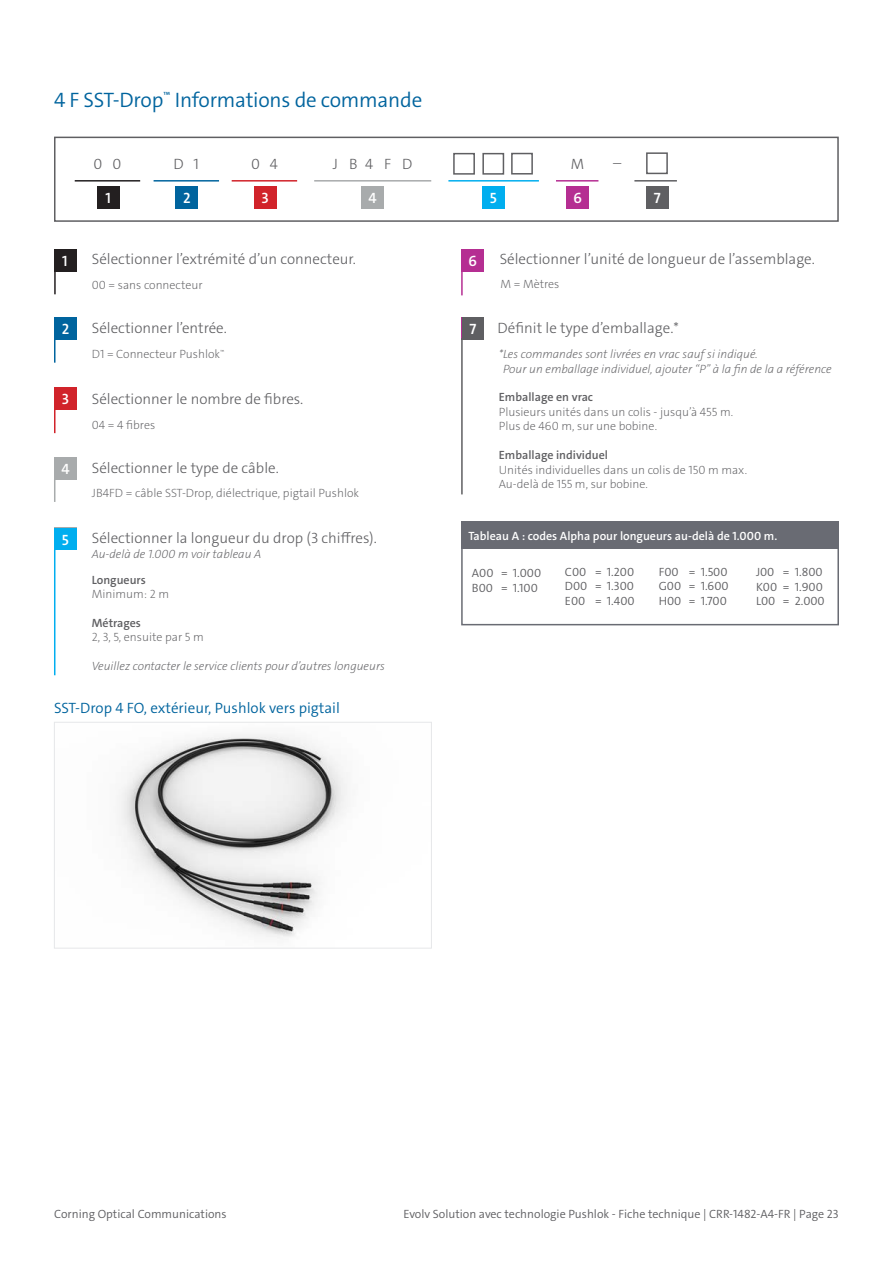
<style>
.page{position:relative;width:893px;height:1263px;background:#fff}
.page>*{position:absolute;margin:0;border:0;box-sizing:border-box;transform-origin:0 0}
.Subhead{font:300 21px "The Sans C4 s";letter-spacing:-.01em;color:#00649e}
.t1{font:300 15px "The Sans C4 s";color:#5f5f62}
.t2{font:300 15px "The Sans C4 s";color:#00649e}
.t3{font:600 15px "The Sans C4 s";color:#fff}
.t4{font:200 12px "The Sans C4 s";color:#5f5f62}
.t5{font:300 12px "The Sans C4 s";color:#5f5f62}
.t6{font:italic 200 12px/14.4px "The Sans C4 s";color:#5f5f62}
.t7{font:600 12px "The Sans C4 s";color:#5f5f62}
.t8{font:600 12px "The Sans C4 s";color:#fff}
</style>
<div class="page">
<div style="left:461px;top:521px;width:378px;height:104px;border:2px solid #696b73"></div>
<div style="left:54px;top:249px;width:23px;height:22px;background:#231f20"></div>
<hr style="left:54px;top:271px;width:2px;height:23px;background:#231f20">
<div style="left:54px;top:317px;width:22px;height:23px;background:#00649e"></div>
<hr style="left:54px;top:340px;width:2px;height:23px;background:#00649e">
<div style="left:54px;top:387px;width:22px;height:23px;background:#d1232a"></div>
<hr style="left:54px;top:409px;width:2px;height:24px;background:#d1232a">
<div style="left:461px;top:317px;width:23px;height:23px;background:#b52e92"></div>
<div style="left:462px;top:317px;width:22px;height:23px;background:#5f5f62"></div>
<hr style="left:461px;top:338px;width:2px;height:156px;background:#5f5f62">
<div style="left:54px;top:137px;width:785px;height:85px;border:2px solid #5f5f62"></div>
<hr style="left:75px;top:180px;width:65px;height:2px;background:#231f20">
<div style="left:97px;top:186px;width:22px;height:23px;background:#231f20"></div>
<hr style="left:154px;top:180px;width:65px;height:2px;background:#00649e">
<div style="left:176px;top:186px;width:22px;height:23px;background:#00649e"></div>
<hr style="left:448px;top:180px;width:91px;height:2px;background:#00aeef">
<div style="left:482px;top:186px;width:23px;height:23px;background:#00aeef"></div>
<hr style="left:556px;top:180px;width:42px;height:2px;background:#b52e92">
<div style="left:566px;top:186px;width:23px;height:23px;background:#b52e92"></div>
<div style="left:646px;top:152px;width:22px;height:22px;border:2px solid #5f5f62"></div>
<hr style="left:634px;top:180px;width:43px;height:2px;background:#5f5f62">
<div style="left:646px;top:186px;width:22px;height:23px;background:#5f5f62"></div>
<div style="left:453px;top:153px;width:22px;height:22px;border:2px solid #5f5f62"></div>
<div style="left:482px;top:153px;width:22px;height:22px;border:2px solid #5f5f62"></div>
<div style="left:511px;top:153px;width:22px;height:22px;border:2px solid #5f5f62"></div>
<div style="left:461px;top:521px;width:378px;height:27px;background:#696b73"></div>
<div style="left:54px;top:457px;width:22px;height:22px;background:#a8abac"></div>
<svg style="left:54px;top:479px;width:1px;height:23px"></svg>
<div style="left:54px;top:528px;width:22px;height:22px;background:#00aeef"></div>
<hr style="left:54px;top:550px;width:1px;height:125px;background:#00aeef">
<div style="left:461px;top:249px;width:23px;height:22px;background:#b52e92"></div>
<hr style="left:461px;top:269px;width:2px;height:26px;background:#b52e92">
<hr style="left:232px;top:180px;width:65px;height:2px;background:#d1232a">
<div style="left:254px;top:186px;width:22px;height:23px;background:#d1232a"></div>
<hr style="left:314px;top:180px;width:117px;height:2px;background:#a8abac">
<div style="left:361px;top:186px;width:23px;height:23px;background:#a8abac"></div>
<svg style="left:54px;top:722px;width:378px;height:227px"></svg>
<p class="Subhead" style="left:54px;top:86px;width:370px">4 F SST-Drop<sup>™</sup> Informations de commande</p>
<p class="t1" style="left:94px;top:154px;width:29px">0 0</p>
<p class="t1" style="left:174px;top:154px;width:27px">D 1</p>
<p class="t1" style="left:251px;top:154px;width:28px">0 4</p>
<p class="t1" style="left:333px;top:154px;width:81px">J B 4 F D</p>
<p class="t1" style="left:571px;top:154px;width:15px">M</p>
<p class="t1" style="left:613px;top:146px;width:10px">_</p>
<p class="t3" style="left:105px;top:188px;width:7px">1</p>
<p class="t3" style="left:183px;top:188px;width:9px">2</p>
<p class="t3" style="left:490px;top:188px;width:9px">5</p>
<p class="t3" style="left:573px;top:188px;width:10px">6</p>
<p class="t3" style="left:654px;top:188px;width:8px">7</p>
<p class="t3" style="left:261px;top:188px;width:9px">3</p>
<p class="t3" style="left:369px;top:188px;width:10px">4</p>
<p class="t3" style="left:62px;top:251px;width:7px">1</p>
<p class="t1" style="left:92px;top:250px;width:266px">Sélectionner l’extrémité d’un connecteur.</p>
<p class="t4" style="left:92px;top:277px;width:112px">00 = sans connecteur</p>
<p class="t3" style="left:62px;top:320px;width:9px">2</p>
<p class="t1" style="left:92px;top:318px;width:137px">Sélectionner l’entrée.</p>
<p class="t4" style="left:92px;top:347px;width:134px">D1 = Connecteur Pushlok<sup>™</sup></p>
<p class="t3" style="left:62px;top:389px;width:9px">3</p>
<p class="t1" style="left:92px;top:389px;width:213px">Sélectionner le nombre de fibres.</p>
<p class="t4" style="left:92px;top:417px;width:65px">04 = 4 fibres</p>
<p class="t3" style="left:61px;top:459px;width:10px">4</p>
<p class="t1" style="left:92px;top:458px;width:189px">Sélectionner le type de câble.</p>
<p class="t4" style="left:92px;top:486px;width:269px">JB4FD = câble SST-Drop, diélectrique, pigtail Pushlok</p>
<p class="t1" style="left:92px;top:529px;width:286px">Sélectionner la longueur du drop (3 chiffres).</p>
<p class="t6" style="left:92px;top:546px;width:171px">Au-delà de 1.000 m voir tableau A</p>
<p class="t3" style="left:62px;top:530px;width:9px">5</p>
<p class="t7" style="left:92px;top:572px;width:56px">Longueurs</p>
<p class="t4" style="left:92px;top:586px;width:79px">Minimum: 2 m</p>
<p class="t7" style="left:92px;top:615px;width:51px">Métrages</p>
<p class="t4" style="left:92px;top:629px;width:114px">2, 3, 5, ensuite par 5 m</p>
<p class="t6" style="left:92px;top:659px;width:295px">Veuillez contacter le service clients pour d’autres longueurs</p>
<p class="t2" style="left:54px;top:699px;width:287px">SST-Drop 4 FO, extérieur, Pushlok vers pigtail</p>
<p class="t3" style="left:468px;top:251px;width:10px">6</p>
<p class="t1" style="left:500px;top:249px;width:317px">Sélectionner l’unité de longueur de l’assemblage.</p>
<p class="t4" style="left:500px;top:277px;width:60px">M = Mètres</p>
<p class="t3" style="left:469px;top:320px;width:8px">7</p>
<p class="t1" style="left:498px;top:318px;width:183px">Définit le type d’emballage.*</p>
<p class="t6" style="left:503px;top:347px;width:330px;text-indent:-4px">*Les commandes sont livrées en vrac sauf si indiqué.<br>Pour un emballage individuel, ajouter “P” à la fin de la a référence</p>
<p class="t7" style="left:499px;top:390px;width:96px">Emballage en vrac</p>
<p class="t4" style="left:499px;top:404px;width:236px">Plusieurs unités dans un colis - jusqu’à 455 m.</p>
<p class="t4" style="left:499px;top:418px;width:160px">Plus de 460 m, sur une bobine.</p>
<p class="t7" style="left:499px;top:447px;width:111px">Emballage individuel</p>
<p class="t4" style="left:499px;top:462px;width:250px">Unités individuelles dans un colis de 150 m max.</p>
<p class="t4" style="left:499px;top:476px;width:151px">Au-delà de 155 m, sur bobine.</p>
<p class="t8" style="left:468px;top:528px;width:310px">Tableau A : codes Alpha pour longueurs au-delà de 1.000 m.</p>
<p class="t5" style="left:472px;top:565px;width:23px">A00</p>
<p class="t5" style="left:472px;top:580px;width:23px">B00</p>
<p class="t5" style="left:565px;top:564px;width:23px">C00</p>
<p class="t5" style="left:565px;top:579px;width:24px">D00</p>
<p class="t5" style="left:565px;top:593px;width:22px">E00</p>
<p class="t5" style="left:595px;top:564px;width:41px">= 1.200</p>
<p class="t5" style="left:595px;top:579px;width:40px">= 1.300</p>
<p class="t5" style="left:595px;top:593px;width:41px">= 1.400</p>
<p class="t5" style="left:659px;top:564px;width:21px">F00</p>
<p class="t5" style="left:659px;top:579px;width:24px">G00</p>
<p class="t5" style="left:659px;top:593px;width:24px">H00</p>
<p class="t5" style="left:689px;top:564px;width:40px">= 1.500</p>
<p class="t5" style="left:689px;top:579px;width:41px">= 1.600</p>
<p class="t5" style="left:689px;top:593px;width:39px">= 1.700</p>
<p class="t5" style="left:783px;top:564px;width:41px">= 1.800</p>
<p class="t5" style="left:783px;top:579px;width:41px">= 1.900</p>
<p class="t5" style="left:783px;top:593px;width:43px">= 2.000</p>
<p class="t5" style="left:756px;top:564px;width:20px">J00</p>
<p class="t5" style="left:756px;top:579px;width:23px">K00</p>
<p class="t5" style="left:756px;top:593px;width:21px">L00</p>
<p class="t5" style="left:501px;top:565px;width:42px">= 1.000</p>
<p class="t5" style="left:501px;top:580px;width:38px">= 1.100</p>
<p class="t5" style="left:54px;top:1206px;width:174px">Corning Optical Communications</p>
<p class="t5" style="left:403px;top:1206px;width:437px">Evolv Solution avec technologie Pushlok - Fiche technique | CRR-1482-A4-FR | Page 23</p>
</div>
